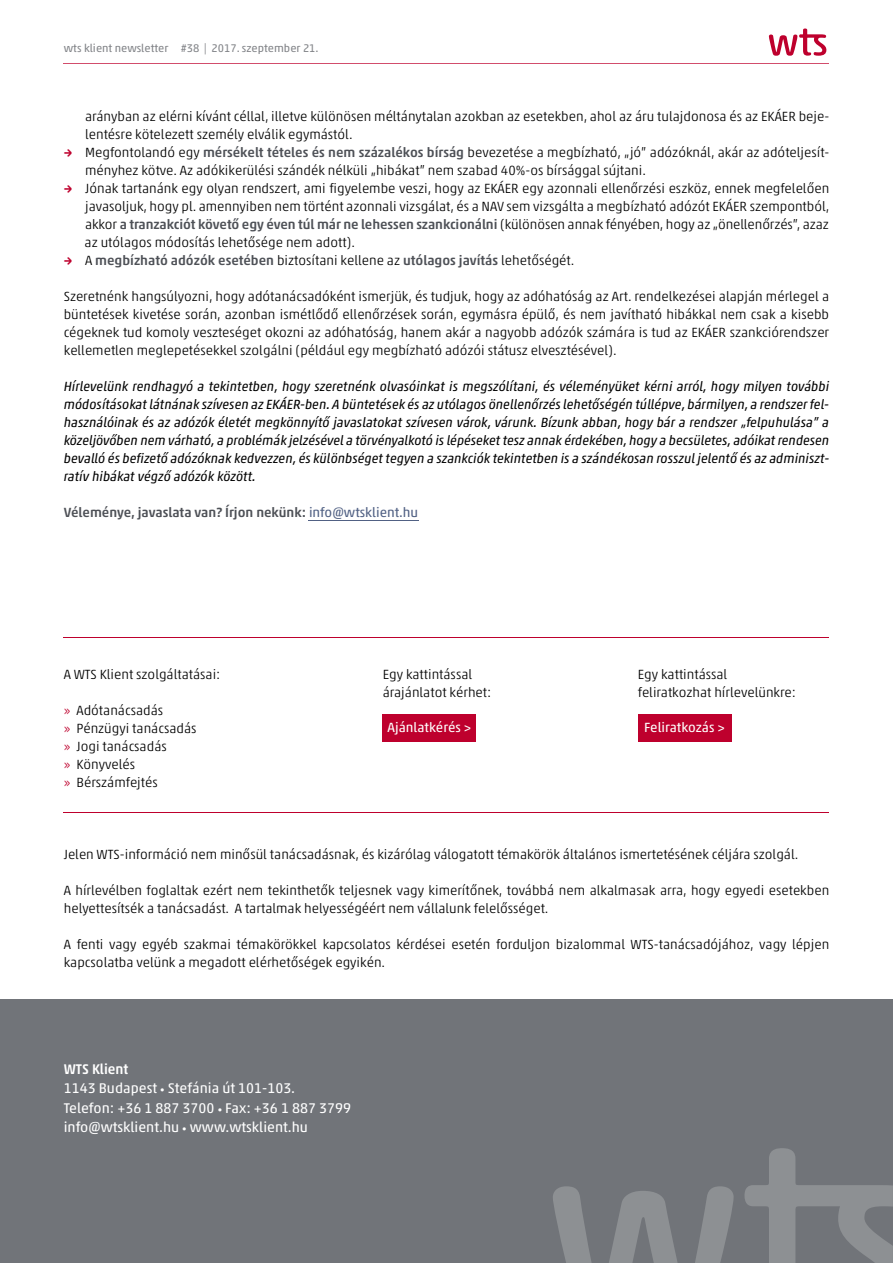
<style>
.page{position:relative;width:893px;height:1263px;background:#fff}
.page>*{position:absolute;margin:0;border:0;box-sizing:border-box;transform-origin:0 0}
.t1{font:14.25px/19.5px "Akko Pro";color:#fff}
.t2{font:300 13.5px/18px "Akko Pro";color:#000}
.t3{font:italic 13.5px/18px "Akko Pro";color:#000;text-align:justify}
.t4{font:500 13.5px "Akko Pro";color:#4e5157}
.t5{font:13.5px "Akko Pro";color:#fff}
.t6{font:11.25px "Akko Pro";color:#838589}
.s1{font-family:"Akko Rounded Pro";font-weight:500;color:#be002d}
.s2{font-weight:500;color:#4e5157}
.s3{font-family:"Akko Rounded Pro";color:#be002d}
.s4{font-weight:300;color:#000}
.s5{font-weight:400;color:#516184}
.s6{color:#be002d}
.s7{font-weight:500}
.s8{font-size:9px}
.s9{font-family:"Akko Rounded Pro"}
</style>
<div class="page">
<svg style="left:769px;top:29px;width:57px;height:27px"></svg>
<hr style="left:64px;top:64px;width:765px;height:1px;background:#d24d6c">
<div style="left:383px;top:714px;width:93px;height:28px;background:#be002d"></div>
<div style="left:638px;top:714px;width:93px;height:28px;background:#be002d"></div>
<div style="left:0;top:999px;width:893px;height:264px;background:#717479"></div>
<svg style="left:553px;top:1186px;width:181px;height:77px"></svg>
<svg style="left:744px;top:1148px;width:149px;height:115px"></svg>
<hr style="left:64px;top:638px;width:765px;height:1px;background:#be002d">
<hr style="left:64px;top:812px;width:765px;height:1px;background:#be002d">
<hr style="left:308px;top:520px;width:111px;height:1px;background:#516184">
<p class="t6" style="left:64px;top:42px;width:256px">wts klient newsletter #38 | 2017. szeptember 21.</p>
<p class="t2" style="left:85px;top:107px;width:746px">arányban az elérni kívánt céllal, illetve különösen méltánytalan azokban az esetekben, ahol az áru tulajdonosa és az EKÁER beje&shy;lentésre kötelezett személy elválik egymástól.</p>
<p class="t2" style="left:85px;top:143px;width:746px;text-indent:-21px"><span class="s1">→</span> Megfontolandó egy <span class="s2">mérsékelt tételes és nem százalékos bírság</span> bevezetése a megbízható, „jó” adózóknál, akár az adóteljesít&shy;ményhez kötve. Az adókikerülési szándék nélküli „hibákat” nem szabad 40%-os bírsággal sújtani.</p>
<p class="t2" style="left:85px;top:179px;width:746px;text-align:justify;text-indent:-21px"><span class="s1">→</span> Jónak tartanánk egy olyan rendszert, ami figyelembe veszi, hogy az EKÁER egy azonnali ellenőrzési eszköz, ennek megfelelően javasoljuk, hogy pl. amennyiben nem történt azonnali vizsgálat, és a NAV sem vizsgálta a megbízható adózót EKÁER szempontból, akkor <span class="s2">a tranzakciót követő egy éven túl már ne lehessen szankcionálni</span> (különösen annak fényében, hogy az „önellenőrzés”, azaz az utólagos módosítás lehetősége nem adott).</p>
<p class="t4" style="left:64px;top:252px;width:512px"><span class="s3">→</span> <span class="s4">A</span> megbízható adózók esetében <span class="s4">biztosítani kellene az</span> utólagos javítás <span class="s4">lehetőségét.</span></p>
<p class="t2" style="left:64px;top:287px;width:767px;text-align:justify">Szeretnénk hangsúlyozni, hogy adótanácsadóként ismerjük, és tudjuk, hogy az adóhatóság az Art. rendelkezései alapján mérlegel a büntetések kivetése során, azonban ismétlődő ellenőrzések során, egymásra épülő, és nem javítható hibákkal nem csak a kisebb cégeknek tud komoly veszteséget okozni az adóhatóság, hanem akár a nagyobb adózók számára is tud az EKÁER szankciórendszer kellemetlen meglepetésekkel szolgálni (például egy megbízható adózói státusz elvesztésével).</p>
<p class="t3" style="left:64px;top:377px;width:767px">Hírlevelünk rendhagyó a tekintetben, hogy szeretnénk olvasóinkat is megszólítani, és véleményüket kérni arról, hogy milyen további módosításokat látnának szívesen az EKÁER-ben. A büntetések és az utólagos önellenőrzés lehetőségén túllépve, bármilyen, a rendszer fel&shy;használóinak és az adózók életét megkönnyítő javaslatokat szívesen várok, várunk. Bízunk abban, hogy bár a rendszer „felpuhulása” a közeljövőben nem várható, a problémák jelzésével a törvényalkotó is lépéseket tesz annak érdekében, hogy a becsületes, adóikat rendesen bevalló és befizető adózóknak kedvezzen, és különbséget tegyen a szankciók tekintetben is a szándékosan rosszul jelentő és az adminiszt&shy;ratív hibákat végző adózók között.</p>
<p class="t4" style="left:64px;top:504px;width:356px">Véleménye, javaslata van? Írjon nekünk: <span class="s5">info@wtsklient.hu</span></p>
<p class="t2" style="left:64px;top:665px;width:158px">A WTS Klient szolgáltatásai:</p>
<p class="t2" style="left:383px;top:665px;width:91px">Egy kattintással</p>
<p class="t2" style="left:638px;top:665px;width:91px">Egy kattintással</p>
<p class="t2" style="left:383px;top:683px;width:110px">árajánlatot kérhet:</p>
<p class="t2" style="left:638px;top:683px;width:160px">feliratkozhat hírlevelünkre:</p>
<p class="t2" style="left:64px;top:701px;width:134px"><span class="s6">»</span> Adótanácsadás<br><span class="s6">»</span> Pénzügyi tanácsadás <span class="s6">»</span> Jogi tanácsadás<br><span class="s6">»</span> Könyvelés<br><span class="s6">»</span> Bérszámfejtés</p>
<p class="t5" style="left:388px;top:719px;width:85px">Ajánlatkérés &gt;</p>
<p class="t5" style="left:644px;top:719px;width:82px">Feliratkozás &gt;</p>
<p class="t2" style="left:64px;top:845px;width:736px">Jelen WTS-információ nem minősül tanácsadásnak, és kizárólag válogatott témakörök általános ismertetésének céljára szolgál.</p>
<p class="t2" style="left:64px;top:881px;width:767px">A hírlevélben foglaltak ezért nem tekinthetők teljesnek vagy kimerítőnek, továbbá nem alkalmasak arra, hogy egyedi esetekben helyettesítsék a tanácsadást. A tartalmak helyességéért nem vállalunk felelősséget.</p>
<p class="t2" style="left:64px;top:935px;width:767px">A fenti vagy egyéb szakmai témakörökkel kapcsolatos kérdései esetén forduljon bizalommal WTS-tanácsadójához, vagy lépjen kapcsolatba velünk a megadott elérhetőségek egyikén.</p>
<p class="t1" style="left:64px;top:1059px;width:289px"><span class="s7">WTS Klient<br></span>1143 Budapest <span class="s8">•</span> Stefánia út 101-103.<br>Telefon: +36 1 887 3700 <span class="s8">•</span> Fax: +36 1 887 3799 <span class="s9">info</span>@wtsklient.hu <span class="s8">•</span> www.wtsklient.hu</p>
</div>
